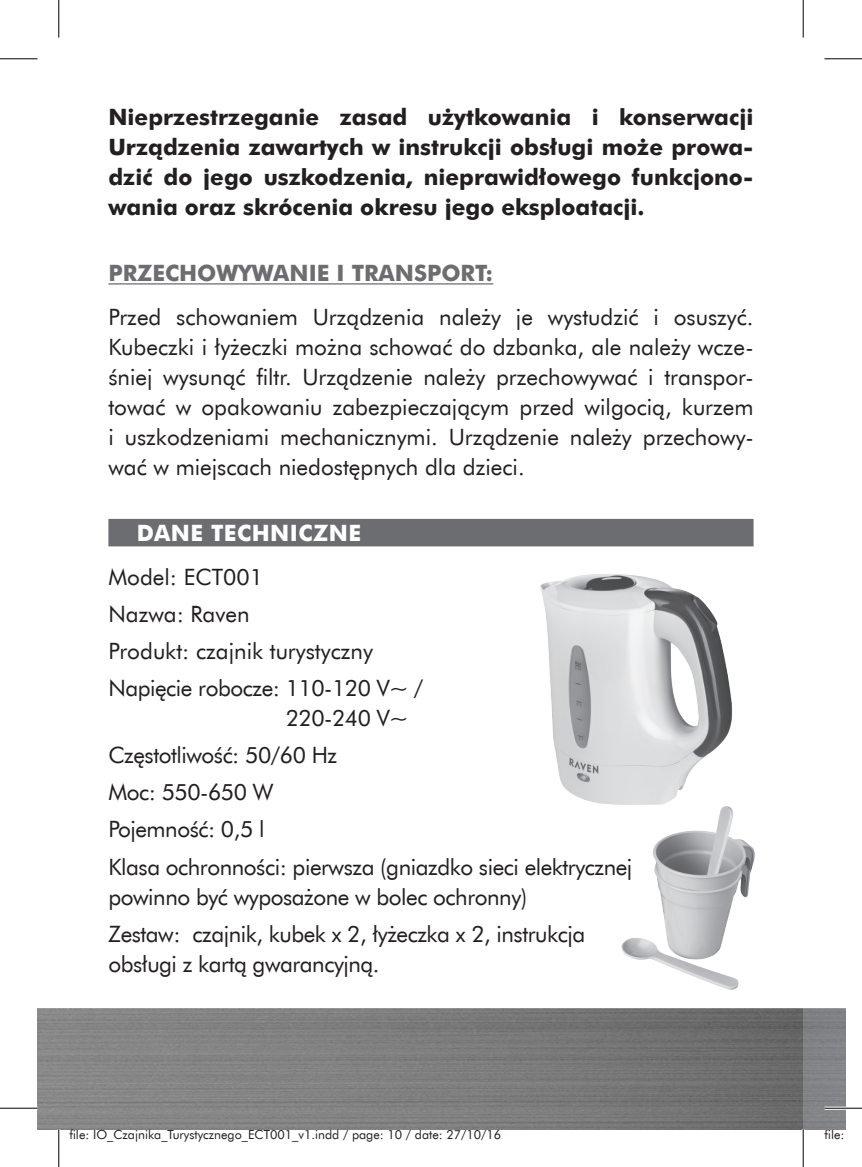
<style>
.page{position:relative;width:862px;height:1167px;background:#fff}
.page>*{position:absolute;margin:0;border:0;box-sizing:border-box;transform-origin:0 0}
.t1{font:22.5px/30px "Futura EU";letter-spacing:-.02em;color:#231f20}
.t2{font:700 22.5px/30px "Futura EU";color:#231f20;text-align:justify}
.t3{font:22.5px/37px "Futura EU";color:#231f20}
.t4{font:700 22.5px "Futura EU";color:#6c6d70}
.t5{font:700 22.5px "Futura EU";letter-spacing:.02em;color:#fff}
.t6{font:12.5px "Futura EU";color:#231f20}
</style>
<div class="page">
<img style="left:38px;top:1008px;width:765px;height:121px">
<hr style="left:108px;top:283px;width:385px;height:1px;background:#6c6d70">
<div style="left:108px;top:519px;width:645px;height:27px;background:#6c6d70"></div>
<img style="left:540px;top:574px;width:193px;height:231px">
<img style="left:617px;top:789px;width:138px;height:201px">
<hr style="left:0;top:58px;width:38px;height:1px;background:#000">
<hr style="left:824px;top:58px;width:38px;height:1px;background:#000">
<hr style="left:0;top:1107px;width:38px;height:1px;background:#000">
<hr style="left:824px;top:1107px;width:38px;height:1px;background:#000">
<hr style="left:58px;top:0;width:1px;height:37px;background:#000">
<hr style="left:58px;top:1129px;width:1px;height:37px;background:#000">
<hr style="left:802px;top:0;width:1px;height:37px;background:#000">
<hr style="left:802px;top:1129px;width:1px;height:37px;background:#000">
<p class="t2" style="left:108px;top:103px;width:646px">Nieprzestrzeganie zasad użytkowania i konserwacji Urządzenia zawartych w instrukcji obsługi może prowa&shy;dzić do jego uszkodzenia, nieprawidłowego funkcjono&shy;wania oraz skrócenia okresu jego eksploatacji.</p>
<p class="t4" style="left:108px;top:259px;width:29px">Przec</p>
<p class="t4" style="left:179px;top:259px;width:36px">howywanie</p>
<p class="t4" style="left:336px;top:259px;width:32px">i transport</p>
<p class="t4" style="left:485px;top:259px;width:9px">:</p>
<p class="t1" style="left:108px;top:303px;width:646px;text-align:justify">Przed schowaniem Urządzenia należy je wystudzić i osuszyć.<br>Kubeczki i łyżeczki można schować do dzbanka, ale należy wcze&shy;śniej wysunąć filtr. Urządzenie należy przechowywać i transpor&shy;tować w opakowaniu zabezpieczającym przed wilgocią, kurzem i uszkodzeniami mechanicznymi. Urządzenie należy przechowy&shy;wać w miejscach niedostępnych dla dzieci.</p>
<p class="t5" style="left:137px;top:518px;width:226px">DANE TECHNICZNE</p>
<p class="t3" style="left:108px;top:559px;width:316px">Model: ECT001<br>Nazwa: Raven<br>Produkt: czajnik turystyczny<br>Napięcie robocze: 110-120 V~ /</p>
<p class="t1" style="left:108px;top:700px;width:525px;line-height:37px;text-indent:177px">220-240 V~<br>Częstotliwość: 50/60 Hz<br>Moc: 550-650 W<br>Pojemność: 0,5 l<br>Klasa ochronności: pierwsza (gniazdko sieci elektrycznej</p>
<p class="t1" style="left:108px;top:878px;width:478px;line-height:37px">powinno być wyposażone w bolec ochronny)<br>Zestaw: czajnik, kubek x 2, łyżeczka x 2, instrukcja</p>
<p class="t1" style="left:108px;top:949px;width:273px">obsługi z kartą gwarancyjną.</p>
<p class="t6" style="left:69px;top:1126px;width:433px">file: IO_Czajnika_Turystycznego_ECT001_v1.indd / page: 10 / date: 27/10/16</p>
<p class="t6" style="left:824px;top:1126px;width:39px">file: IO</p>
</div>
